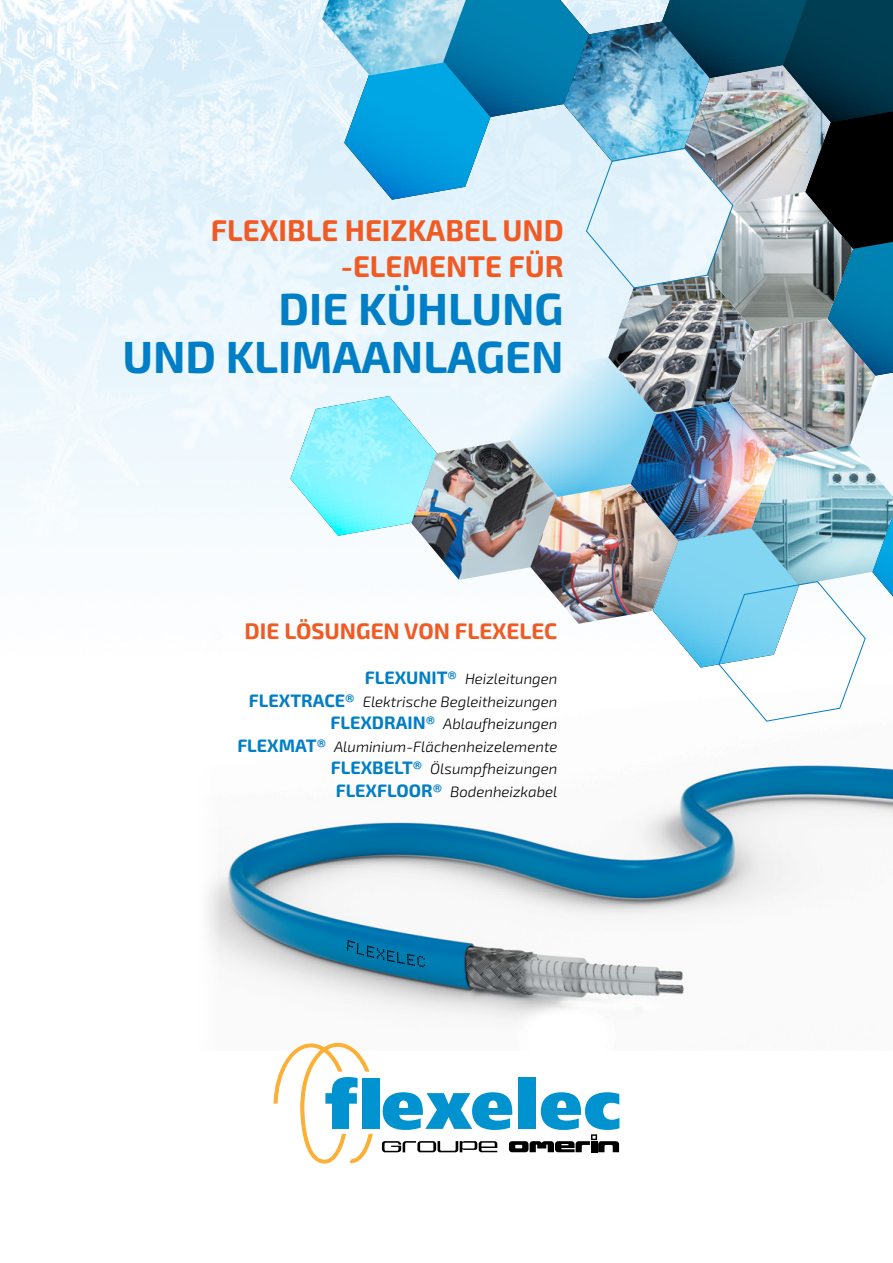
<style>
.page{position:relative;width:893px;height:1263px;background:#fff}
.page>*{position:absolute;margin:0;border:0;box-sizing:border-box;transform-origin:0 0}
.t1{font:700 45px/48px "Exo 2";color:#007ec6;text-align:right}
.t2{font:700 30px/36px "Exo 2";color:#f15a22;text-align:right}
.t3{font:700 22.5px "Exo 2";color:#f15a22}
.t4{font:italic 300 15px/22.5px "Exo 2";color:#000;text-align:right}
.s1{font-weight:700;font-style:normal;font-size:18px;color:#007ec6}
</style>
<div class="page">
<img style="left:0;top:0;width:893px;height:526px">
<img style="left:207px;top:721px;width:686px;height:300px">
<img style="left:422px;top:440px;width:108px;height:140px">
<img style="left:290px;top:396px;width:147px;height:140px">
<img style="left:322px;top:0;width:22px;height:76px">
<img style="left:530px;top:497px;width:123px;height:127px">
<img style="left:656px;top:376px;width:73px;height:25px">
<img style="left:631px;top:401px;width:120px;height:140px">
<img style="left:510px;top:376px;width:146px;height:121px">
<img style="left:729px;top:376px;width:146px;height:82px">
<img style="left:751px;top:445px;width:142px;height:128px">
<svg style="left:653px;top:528px;width:213px;height:193px"></svg>
<img style="left:344px;top:0;width:549px;height:376px">
<img style="left:805px;top:192px;width:48px;height:57px">
<img style="left:828px;top:242px;width:65px;height:134px">
<img style="left:828px;top:319px;width:47px;height:56px">
<img style="left:872px;top:515px;width:21px;height:82px">
<div style="left:518px;top:1078px;width:17px;height:51px;background:#0093d0"></div>
<div style="left:363px;top:1078px;width:17px;height:51px;background:#0093d0"></div>
<svg style="left:273px;top:1042px;width:100px;height:122px"></svg>
<svg style="left:382px;top:1092px;width:237px;height:60px"></svg>
<svg style="left:347px;top:940px;width:78px;height:27px;background:#006e9e"></svg>
<h2 class="t2" style="left:211px;top:214px;width:354px">FLEXIBLE HEIZKABEL UND -ELEMENTE FÜR</h2>
<h1 class="t1" style="left:122px;top:287px;width:443px">DIE KÜHLUNG<br>UND KLIMAANLAGEN</h1>
<h3 class="t3" style="left:245px;top:618px;width:314px">DIE LÖSUNGEN VON FLEXELEC</h3>
<p class="t4" style="left:237px;top:668px;width:322px"><span class="s1">FLEXUNIT®</span> Heizleitungen<br><span class="s1">FLEXTRACE®</span> Elektrische Begleitheizungen <span class="s1">FLEXDRAIN®</span> Ablaufheizungen<br><span class="s1">FLEXMAT®</span> Aluminium-Flächenheizelemente <span class="s1">FLEXBELT®</span> Ölsumpfheizungen <span class="s1">FLEXFLOOR®</span> Bodenheizkabel</p>
</div>
